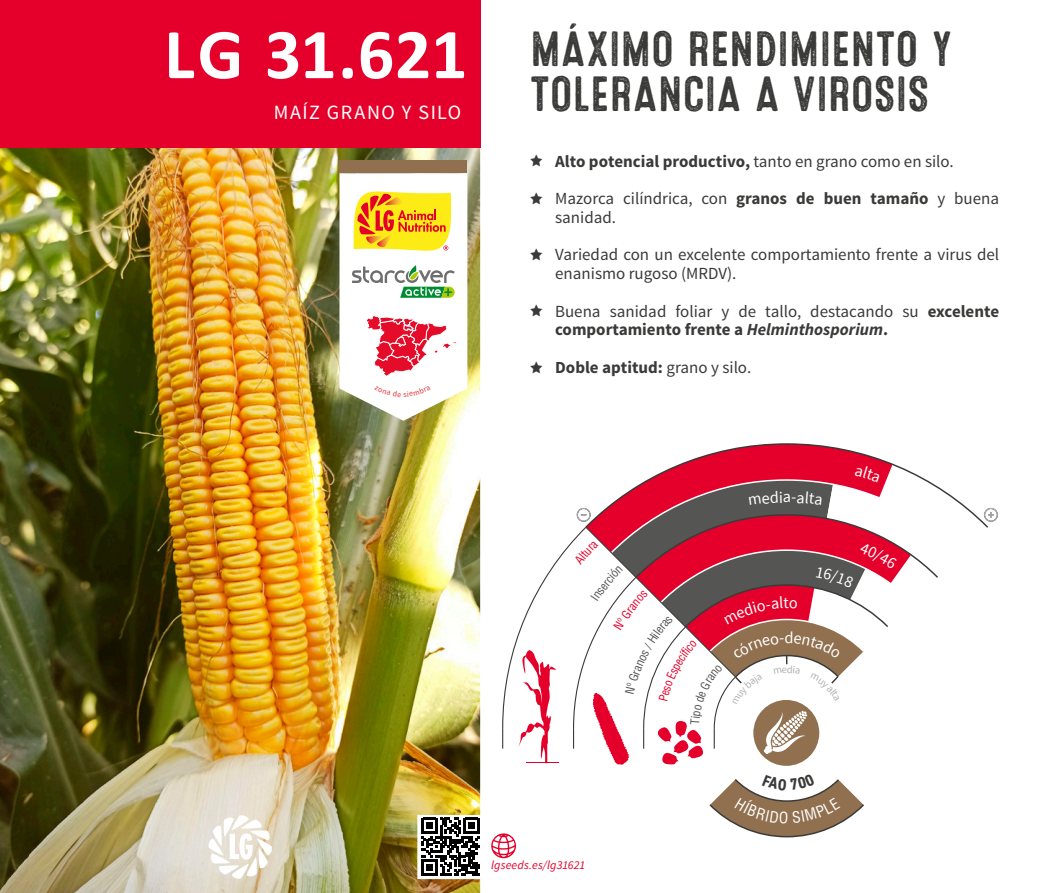
<style>
.page{position:relative;width:1063px;height:893px;background:#fff}
.page>*{position:absolute;margin:0;border:0;box-sizing:border-box;transform-origin:0 0}
.Variedad{font:700 72px "Calibri";color:#fff}
.Lema_variedad{font:49.5px/45px "Microbrew Three";letter-spacing:-.015em;color:#3a3a39}
.t1{font:20.25px "Source Sans Pro";letter-spacing:.07em;color:#fff}
.Fichas_Listado_prop{font:16.95px/18.8px "Source Sans Pro";color:#3a3a39}
.Fichas_Listado_prop-2{font:700 16.95px "Source Sans Pro";color:#3a3a39}
.t2{font:italic 12px "Source Sans Pro";letter-spacing:.01em;color:#e4002a}
.s1{font-family:"Star Things";font-weight:400;font-size:12px}
.s2{font-weight:400}
.s3{font-family:"Star Things";font-size:12px}
.s4{font-weight:700}
.s5{font-weight:700;font-style:italic}
</style>
<div class="page">
<img style="left:0;top:148px;width:480px;height:745px">
<svg style="left:209px;top:815px;width:63px;height:64px"></svg>
<div style="left:0;top:0;width:480px;height:148px;background:#e4002a"></div>
<div style="left:340px;top:161px;width:127px;height:12px;background:#90704f"></div>
<div style="left:984px;top:508px;width:14px;height:14px;border:1px solid #b1b1b1;border-radius:50%"></div>
<svg style="left:491px;top:833px;width:25px;height:25px"></svg>
<svg style="left:422px;top:818px;width:57px;height:58px"></svg>
<svg style="left:502px;top:443px;width:492px;height:323px"></svg>
<svg style="left:709px;top:779px;width:155px;height:59px"></svg>
<svg style="left:340px;top:173px;width:127px;height:248px"></svg>
<p class="Variedad" style="left:164px;top:8px;width:305px">LG 31.621</p>
<p class="t1" style="left:274px;top:100px;width:189px">MAÍZ GRANO Y SILO</p>
<p class="Lema_variedad" style="left:530px;top:28px;width:424px">MÁXIMO RENDIMIENTO Y<br>TOLERANCIA A VIROSIS</p>
<p class="Fichas_Listado_prop-2" style="left:530px;top:150px;width:426px"><span class="s1">A</span> Alto potencial productivo, <span class="s2">tanto en grano como en silo.</span></p>
<p class="Fichas_Listado_prop" style="left:555px;top:189px;width:446px;text-indent:-26px"><span class="s3">A</span> Mazorca cilíndrica, con <span class="s4">granos de buen tamaño</span> y buena sanidad.</p>
<p class="Fichas_Listado_prop" style="left:555px;top:246px;width:446px;text-indent:-26px"><span class="s3">A</span> Variedad con un excelente comportamiento frente a virus del enanismo rugoso (MRDV).</p>
<p class="Fichas_Listado_prop" style="left:555px;top:302px;width:446px;text-indent:-26px"><span class="s3">A</span> Buena sanidad foliar y de tallo, destacando su <span class="s4">excelente comportamiento frente a</span> <span class="s5">Helminthosporium</span><span class="s4">.</span></p>
<p class="Fichas_Listado_prop-2" style="left:530px;top:356px;width:223px"><span class="s1">A</span> Doble aptitud: <span class="s2">grano y silo.</span></p>
<p class="t2" style="left:491px;top:858px;width:96px">lgseeds.es/lg31621</p>
</div>
